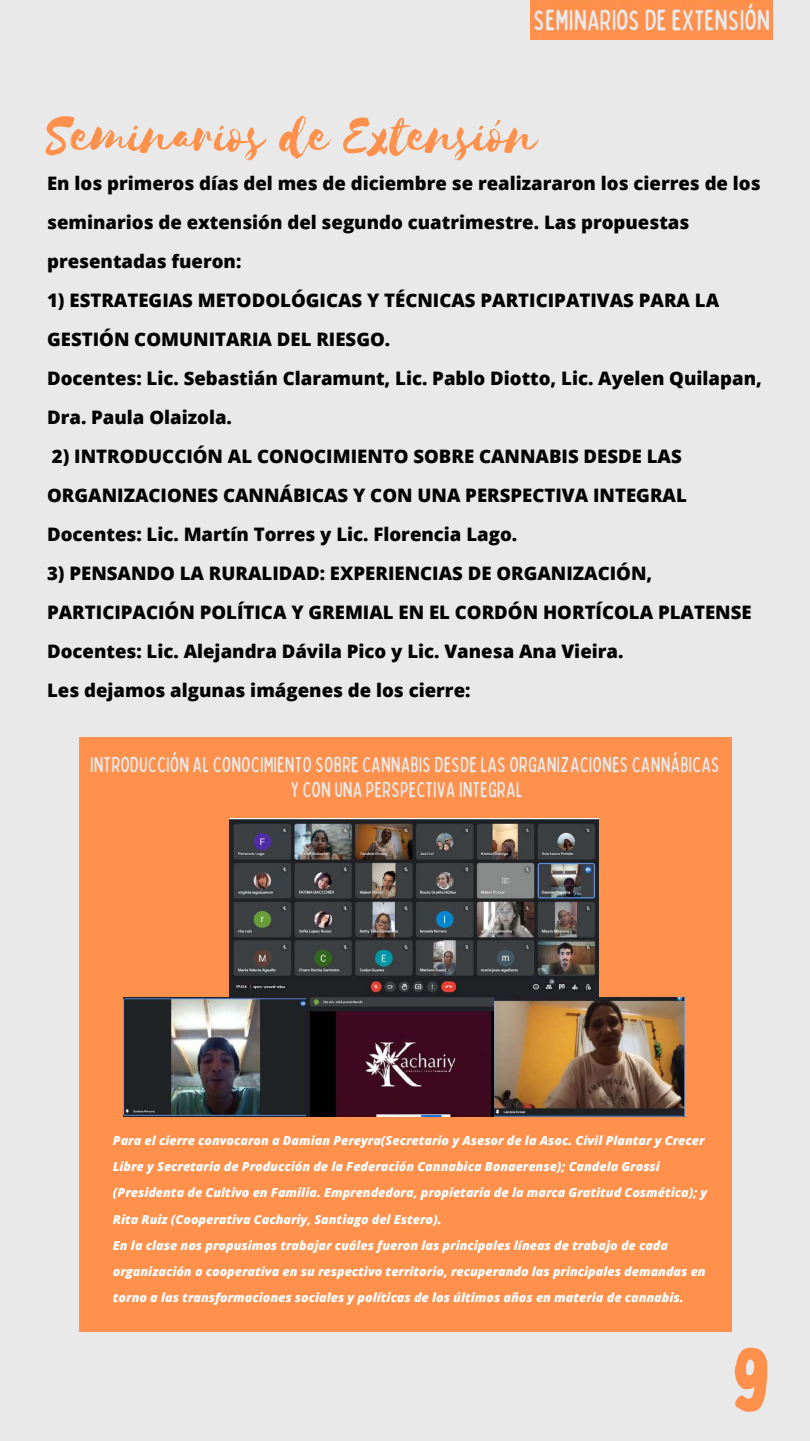
<style>
.page{position:relative;width:810px;height:1441px;background:#fff}
.page>*{position:absolute;margin:0;border:0;box-sizing:border-box;transform-origin:0 0}
.t1{font:90px "Bobby Jones";color:#ff914d}
.t2{font:60.5px "Selima";color:#ff914d}
.t3{font:condensed 29.1px "Bobby Jones Soft";color:#e9e9e9}
.t4{font:condensed 21.8px/24.8px "Bobby Jones Soft";color:#e9e9e9;text-align:center}
.t5{font:800 18.6px/39px "Open Sans";color:#000}
.t6{font:italic 800 12.5px/26.2px "Open Sans";color:#fff}
</style>
<div class="page">
<div style="left:0;top:0;width:810px;height:1440px;background:#e9e9e9"></div>
<div style="left:530px;top:0;width:243px;height:40px;background:#ff904e"></div>
<div style="left:79px;top:737px;width:652px;height:594px;background:#ff914d"></div>
<img style="left:230px;top:818px;width:369px;height:178px">
<img style="left:124px;top:996px;width:182px;height:120px">
<img style="left:306px;top:996px;width:379px;height:120px">
<h3 class="t3" style="left:533px;top:2px;width:238px">SEMINARIOS DEEXTENSIÓN</h3>
<h2 class="t2" style="left:47px;top:102px;width:492px">Seminarios de Extensión</h2>
<p class="t5" style="left:47px;top:163px;width:715px">En los primeros días del mes de diciembre se realizararon los cierres de los seminarios de extensión del segundo cuatrimestre. Las propuestas presentadas fueron:</p>
<p class="t5" style="left:47px;top:280px;width:716px">1) ESTRATEGIAS METODOLÓGICAS Y TÉCNICAS PARTICIPATIVAS PARA LA GESTIÓN COMUNITARIA DEL RIESGO.<br>Docentes: Lic. Sebastián Claramunt, Lic. Pablo Diotto, Lic. Ayelen Quilapan, Dra. Paula Olaizola.</p>
<p class="t5" style="left:47px;top:436px;width:641px">2) INTRODUCCIÓN AL CONOCIMIENTO SOBRE CANNABIS DESDE LAS<br>ORGANIZACIONES CANNÁBICAS Y CON UNA PERSPECTIVA INTEGRAL<br>Docentes: Lic. Martín Torres y Lic. Florencia Lago.</p>
<p class="t5" style="left:47px;top:553px;width:706px">3) PENSANDO LA RURALIDAD: EXPERIENCIAS DE ORGANIZACIÓN, PARTICIPACIÓN POLÍTICA Y GREMIAL EN EL CORDÓN HORTÍCOLA PLATENSE Docentes: Lic. Alejandra Dávila Pico y Lic. Vanesa Ana Vieira.<br>Les dejamos algunas imágenes de los cierre:</p>
<p class="t4" style="left:90px;top:751px;width:631px">INTRODUCCIÓN AL CONOCIMIENTO SOBRE CANNABIS DESDELAS ORGANIZACIONES CANNÁBICAS<br>Y CON UNA PERSPECTIVA INTEGRAL</p>
<p class="t6" style="left:113px;top:1126px;width:596px">Para el cierre convocaron a Damian Pereyra(Secretario y Asesor de la Asoc. Civil Plantar y Crecer Libre y Secretario de Producción de la Federación Cannabica Bonaerense); Candela Grossi (Presidenta de Cultivo en Familia. Emprendedora, propietaria de la marca Gratitud Cosmética); y Rita Ruiz (Cooperativa Cachariy, Santiago del Estero).<br>En la clase nos propusimos trabajar cuáles fueron las principales líneas de trabajo de cada organización o cooperativa en su respectivo territorio, recuperando las principales demandas en torno a las transformaciones sociales y políticas de los últimos años en materia de cannabis.</p>
<h1 class="t1" style="left:731px;top:1322px;width:41px">9</h1>
</div>
